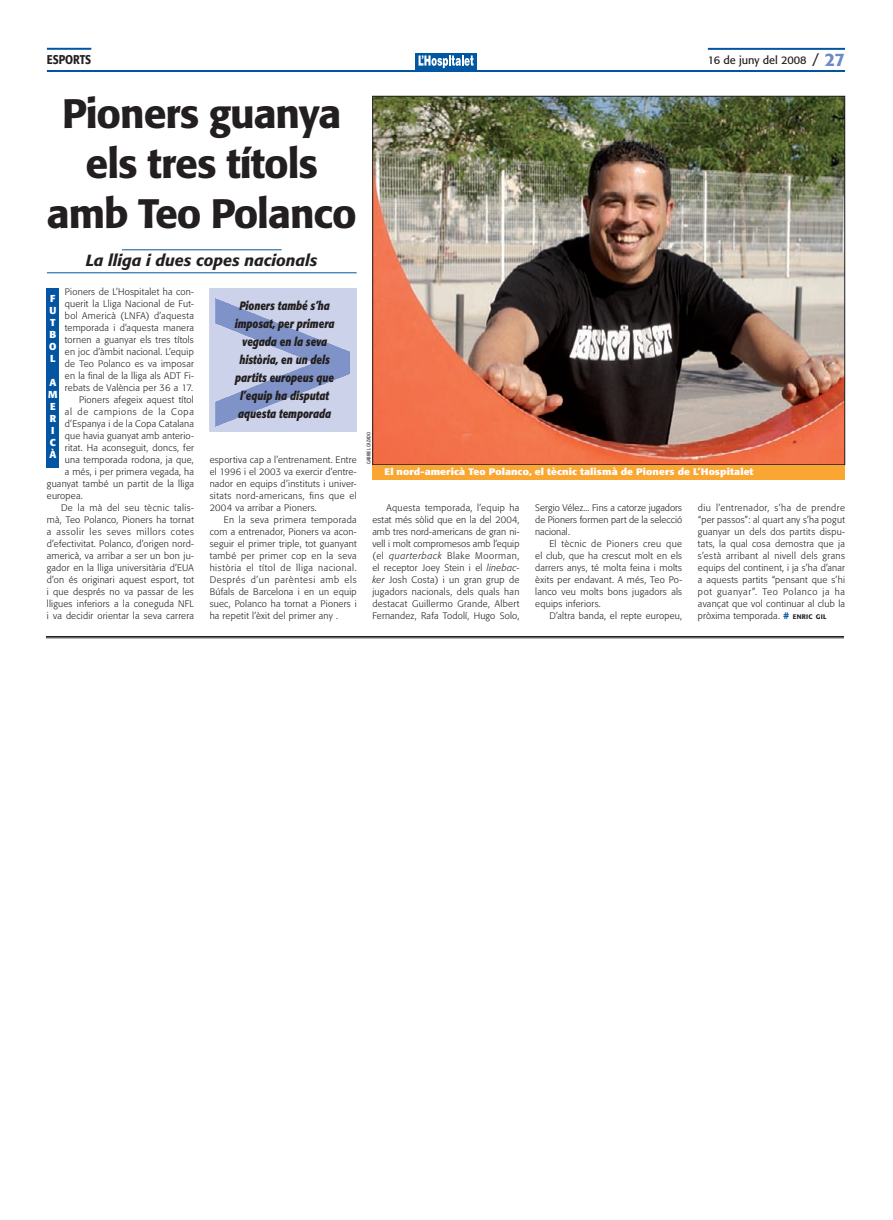
<style>
.page{position:relative;width:893px;height:1220px;background:#fff}
.page>*{position:absolute;margin:0;border:0;box-sizing:border-box;transform-origin:0 0}
.títol_42_46{font:500 40.7px/50px "Formata";letter-spacing:-.025em;color:#231f20;text-align:center}
.subtítol_2cols{font:italic 500 16px "Formata";color:#231f20}
.capçalera_senar{font:500 12.6px "Formata";color:#231f20;scale:.85 1}
.text_atenció{font:italic 700 12px/18px "Formata";color:#231f20;text-align:center;scale:.8 1}
.t1{font:11px "Formata";color:#231f20}
.text_barri_esport{font:700 10px "Formata";color:#fff}
.text{font:300 9.4px/12px "Formata";letter-spacing:.025em;color:#231f20;text-align:justify}
.text_1a{font:300 9.4px/12px "Formata";letter-spacing:.02em;color:#231f20;text-align:justify}
.peus_de_foto{font:700 9.4px "Formata";letter-spacing:.005em;color:#fff;scale:1.1 1}
.text-2{font:300 9.4px "Formata";letter-spacing:.08em;color:#231f20}
.nom_fotògraf{font:5px "Formata";letter-spacing:.02em;color:#231f20;scale:.8 1}
.s1{font-size:14px}
.s2{font-weight:500;font-size:18px;color:#6c8bc6}
.s3{font-style:italic}
.s4{font-weight:500;color:#0155a2}
.s5{font-weight:500;font-size:6.6px}
</style>
<div class="page">
<div style="left:415px;top:54px;width:62px;height:16px;background:#0157a1"></div>
<svg style="left:419px;top:55px;width:55px;height:13px"></svg>
<hr style="left:47px;top:70px;width:798px;height:2px;background:#0155a2">
<hr style="left:708px;top:48px;width:137px;height:2px;background:#0155a2">
<hr style="left:47px;top:48px;width:44px;height:2px;background:#0155a2">
<hr style="left:46px;top:636px;width:798px;height:1px;background:#231f20">
<hr style="left:46px;top:638px;width:798px;height:1px;background:#231f20">
<hr style="left:122px;top:249px;width:160px;height:1px;background:#0155a2">
<hr style="left:47px;top:272px;width:310px;height:1px;background:#0155a2">
<div style="left:47px;top:288px;width:12px;height:180px;background:#0155a2"></div>
<img style="left:374px;top:98px;width:469px;height:365px">
<img style="left:210px;top:288px;width:147px;height:144px">
<div style="left:372px;top:465px;width:473px;height:15px;background:#faa633"></div>
<p class="capçalera_senar" style="left:47px;top:52px;width:54px">esports</p>
<p class="t1" style="left:708px;top:53px;width:139px">16 de juny del 2008 <span class="s1">/</span> <span class="s2">27</span></p>
<p class="títol_42_46" style="left:47px;top:89px;width:311px">Pioners guanya els tres títols amb Teo Polanco</p>
<p class="subtítol_2cols" style="left:86px;top:251px;width:233px">La lliga i dues copes nacionals</p>
<p class="text_1a" style="left:65px;top:286px;width:131px">Pioners de L’Hospitalet ha con&shy;querit la Lliga Nacional de Fut&shy;bol Americà (LNFA) d’aquesta temporada i d’aquesta manera tornen a guanyar els tres títols en joc d’àmbit nacional. L’equip de Teo Polanco es va imposar en la final de la lliga als ADT Fi&shy;rebats de València per 36 a 17.</p>
<p class="text" style="left:79px;top:394px;width:116px">Pioners afegeix aquest títol</p>
<p class="text-2" style="left:65px;top:406px;width:130px">al de campions de la Copa</p>
<p class="text" style="left:65px;top:418px;width:130px">d’Espanya i de la Copa Catalana</p>
<p class="text" style="left:65px;top:430px;width:131px">que havia guanyat amb anterio-</p>
<p class="text" style="left:65px;top:442px;width:130px">ritat. Ha aconseguit, doncs, fer</p>
<p class="text" style="left:65px;top:454px;width:130px">una temporada rodona, ja que,</p>
<p class="text" style="left:65px;top:466px;width:131px">a més, i per primera vegada, ha</p>
<p class="text" style="left:47px;top:478px;width:148px">guanyat també un partit de la lliga</p>
<p class="text" style="left:47px;top:490px;width:37px">europea.</p>
<p class="text" style="left:47px;top:502px;width:149px;text-indent:14px">De la mà del seu tècnic talis&shy;mà, Teo Polanco, Pioners ha tornat a assolir les seves millors cotes d’efectivitat. Polanco, d’origen nord&shy;americà, va arribar a ser un bon ju&shy;gador en la lliga universitària d’EUA d’on és originari aquest esport, tot i que després no va passar de les lligues inferiors a la coneguda NFL i va decidir orientar la seva carrera</p>
<p class="text_barri_esport" style="left:50px;top:292px;width:7px">f</p>
<p class="text_barri_esport" style="left:49px;top:304px;width:8px">u</p>
<p class="text_barri_esport" style="left:50px;top:316px;width:7px">t</p>
<p class="text_barri_esport" style="left:49px;top:328px;width:8px">b</p>
<p class="text_barri_esport" style="left:49px;top:340px;width:9px">o</p>
<p class="text_barri_esport" style="left:50px;top:352px;width:7px">l</p>
<p class="text_barri_esport" style="left:49px;top:376px;width:8px">a</p>
<p class="text_barri_esport" style="left:48px;top:388px;width:11px">m</p>
<p class="text_barri_esport" style="left:50px;top:400px;width:7px">e</p>
<p class="text_barri_esport" style="left:50px;top:412px;width:8px">r</p>
<p class="text_barri_esport" style="left:51px;top:424px;width:5px">i</p>
<p class="text_barri_esport" style="left:50px;top:436px;width:8px">c</p>
<p class="text_barri_esport" style="left:49px;top:448px;width:8px">à</p>
<p class="text_atenció" style="left:235px;top:296px;width:126px">Pioners també s’ha imposat, per primera vegada en la seva història, en un dels partits europeus que l’equip ha disputat aquesta temporada</p>
<p class="nom_fotògraf" style="left:366px;top:464px;width:42px;rotate:-90deg">Gabriel Cazado</p>
<p class="text" style="left:210px;top:454px;width:149px">esportiva cap a l’entrenament. Entre el 1996 i el 2003 va exercir d’entre&shy;nador en equips d’instituts i univer&shy;sitats nord-americans, fins que el 2004 va arribar a Pioners.</p>
<p class="text" style="left:210px;top:514px;width:149px;text-indent:14px">En la seva primera temporada com a entrenador, Pioners va acon&shy;seguir el primer triple, tot guanyant també per primer cop en la seva història el títol de lliga nacional.<br>Després d’un parèntesi amb els Búfals de Barcelona i en un equip suec, Polanco ha tornat a Pioners i ha repetit l’èxit del pri- mer any .</p>
<p class="peus_de_foto" style="left:384px;top:466px;width:337px">El nord-americà Teo Polanco, el tècnic talismà de Pioners de L’Hospitalet</p>
<p class="text" style="left:535px;top:502px;width:149px">Sergio Vélez... Fins a catorze jugadors de Pioners formen part de la selecció nacional.</p>
<p class="text" style="left:535px;top:538px;width:149px;text-indent:14px">El tècnic de Pioners creu que el club, que ha crescut molt en els darrers anys, té molta feina i molts èxits per endavant. A més, Teo Po&shy;lanco veu molts bons jugadors als equips in--feriors.</p>
<p class="text" style="left:549px;top:610px;width:134px">D’altra banda, el repte europeu,</p>
<p class="text" style="left:372px;top:502px;width:149px;text-indent:14px">Aquesta temporada, l’equip ha es--tat més sòlid que en la del 2004, amb tres nord-americans de gran ni&shy;vell i molt compromesos amb l’equip (el <span class="s3">quarterback</span> Blake Moorman, el receptor Joey Stein i el <span class="s3">linebac&shy;ker</span> Josh Costa) i un gran grup de jugadors na--cionals, dels quals han destacat Guillermo Grande, Albert Fernandez, Rafa Todolí, Hugo Solo,</p>
<p class="text" style="left:698px;top:502px;width:149px">diu l’entrenador, s’ha de prendre “per passos”: al quart any s’ha pogut guanyar un dels dos partits dispu&shy;tats, la qual cosa demostra que ja s’està arribant al nivell dels grans equips del continent, i ja s’ha d’anar a aquests partits “pensant que s’hi pot guanyar”. Teo Polanco ja ha avançat que vol continuar al club la pròxima temporada. <span class="s4">#</span> <span class="s5">enric gil</span></p>
</div>
